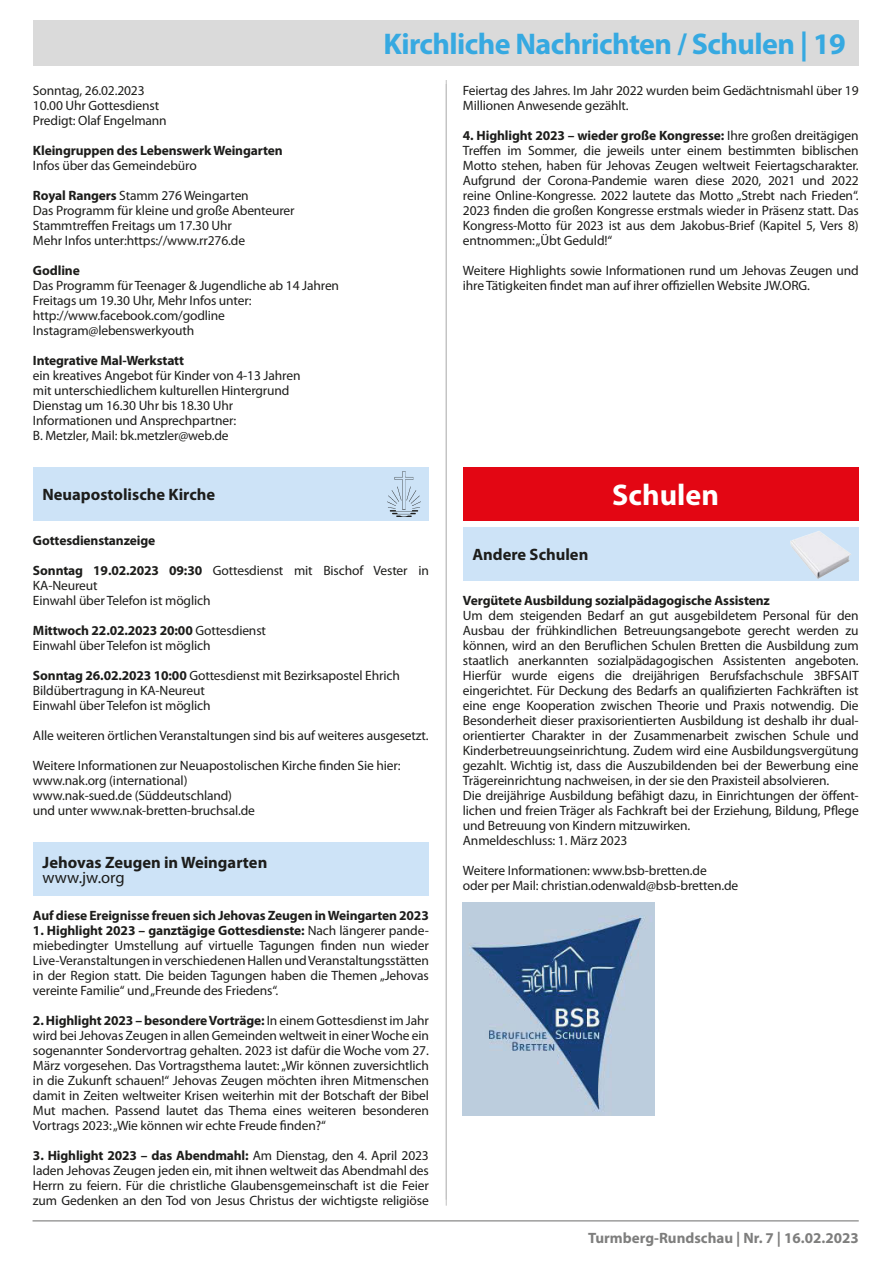
<style>
.page{position:relative;width:893px;height:1261px;background:#fff}
.page>*{position:absolute;margin:0;border:0;box-sizing:border-box;transform-origin:0 0}
.t1{font:700 30px "Myriad Pro";letter-spacing:-.02em;color:#36a9e1}
.t2{font:700 30px "Myriad Pro";color:#fff}
.t3{font:700 16.5px/15px "Myriad Pro";color:#1d1d1b}
.t4{font:700 15px "Myriad Pro";color:#7e7e7d}
.Text{font:13.5px/15px "Myriad Pro";letter-spacing:-.01em;color:#1d1d1b;text-align:justify}
.Text-2{font:700 13.5px "Myriad Pro";letter-spacing:-.01em;color:#1d1d1b}
.s1{font-weight:700}
.s2{font-weight:400}
</style>
<div class="page">
<hr style="left:33px;top:1220px;width:825px;height:1px;background:#9d9d9c">
<hr style="left:445px;top:80px;width:1px;height:1125px;background:#c1c0c0">
<div style="left:33px;top:20px;width:825px;height:46px;background:#dadada"></div>
<div style="left:33px;top:467px;width:395px;height:54px;background:#cde3f7"></div>
<img style="left:388px;top:471px;width:32px;height:46px">
<div style="left:33px;top:842px;width:395px;height:54px;background:#cde3f7"></div>
<div style="left:462px;top:467px;width:396px;height:54px;background:#e30613"></div>
<div style="left:462px;top:527px;width:396px;height:54px;background:#cde3f7"></div>
<img style="left:790px;top:531px;width:61px;height:48px">
<img style="left:462px;top:902px;width:192px;height:214px">
<p class="Text" style="left:33px;top:83px;width:113px">Sonntag, 26.02.2023</p>
<p class="Text" style="left:33px;top:98px;width:128px">10.00 Uhr Gottesdienst</p>
<p class="Text" style="left:33px;top:113px;width:135px">Predigt: Olaf Engelmann</p>
<p class="Text-2" style="left:33px;top:142px;width:251px">Kleingruppen des Lebenswerk Weingarten</p>
<p class="Text" style="left:33px;top:158px;width:165px">Infos über das Gemeindebüro</p>
<p class="Text" style="left:33px;top:188px;width:217px"><span class="s1">Royal Rangers</span> Stamm 276 Weingarten</p>
<p class="Text" style="left:33px;top:203px;width:263px">Das Programm für kleine und große Abenteurer</p>
<p class="Text" style="left:33px;top:218px;width:200px">Stammtreffen Freitags um 17.30 Uhr</p>
<p class="Text" style="left:33px;top:233px;width:213px">Mehr Infos unter:https://www.rr276.de</p>
<p class="Text-2" style="left:33px;top:262px;width:48px">Godline</p>
<p class="Text" style="left:33px;top:278px;width:307px">Das Programm für Teenager &amp; Jugendliche ab 14 Jahren</p>
<p class="Text" style="left:33px;top:293px;width:220px">Freitags um 19.30 Uhr, Mehr Infos unter:</p>
<p class="Text" style="left:33px;top:308px;width:193px">http://www.facebook.com/godline</p>
<p class="Text" style="left:33px;top:323px;width:163px">Instagram@lebenswerkyouth</p>
<p class="Text-2" style="left:33px;top:352px;width:152px">Integrative Mal-Werkstatt</p>
<p class="Text" style="left:33px;top:368px;width:269px">ein kreatives Angebot für Kinder von 4-13 Jahren</p>
<p class="Text" style="left:33px;top:383px;width:258px">mit unterschiedlichem kulturellen Hintergrund</p>
<p class="Text" style="left:33px;top:398px;width:202px">Dienstag um 16.30 Uhr bis 18.30 Uhr</p>
<p class="Text" style="left:33px;top:413px;width:205px">Informationen und Ansprechpartner:</p>
<p class="Text" style="left:33px;top:428px;width:197px">B. Metzler, Mail: bk.metzler@web.de</p>
<p class="t1" style="left:383px;top:24px;width:463px">Kirchliche Nachrichten / Schulen | 19</p>
<p class="Text" style="left:462px;top:83px;width:397px">Feiertag des Jahres. Im Jahr 2022 wurden beim Gedächtnismahl über 19<br>Millionen Anwesende gezählt.</p>
<p class="Text" style="left:462px;top:128px;width:397px"><span class="s1">4. Highlight 2023 – wieder große Kongresse:</span> Ihre großen dreitägigen Treffen im Sommer, die jeweils unter einem bestimmten biblischen Motto stehen, haben für Jehovas Zeugen weltweit Feiertagscharakter.<br>Aufgrund der Corona-Pandemie waren diese 2020, 2021 und 2022 reine Online-Kongresse. 2022 lautete das Motto „Strebt nach Frieden“.<br>2023 finden die großen Kongresse erstmals wieder in Präsenz statt. Das Kongress-Motto für 2023 ist aus dem Jakobus-Brief (Kapitel 5, Vers 8) entnommen: „Übt Geduld!“</p>
<p class="Text" style="left:462px;top:263px;width:397px">Weitere Highlights sowie Informationen rund um Jehovas Zeugen und ihre Tätigkeiten findet man auf ihrer offiziellen Website JW.ORG.</p>
<p class="t3" style="left:43px;top:486px;width:174px">Neuapostolische Kirche</p>
<p class="Text-2" style="left:33px;top:532px;width:124px">Gottesdienstanzeige</p>
<p class="Text" style="left:33px;top:563px;width:397px"><span class="s1">Sonntag 19.02.2023 09:30</span> Gottesdienst mit Bischof Vester in<br>KA-Neureut</p>
<p class="Text" style="left:33px;top:593px;width:179px">Einwahl über Telefon ist möglich</p>
<p class="Text-2" style="left:33px;top:622px;width:234px">Mittwoch 22.02.2023 20:00 <span class="s2">Gottesdienst</span></p>
<p class="Text" style="left:33px;top:638px;width:179px">Einwahl über Telefon ist möglich</p>
<p class="Text" style="left:33px;top:668px;width:368px"><span class="s1">Sonntag 26.02.2023 10:00</span> Gottesdienst mit Bezirksapostel Ehrich</p>
<p class="Text" style="left:33px;top:683px;width:173px">Bildübertragung in KA-Neureut</p>
<p class="Text" style="left:33px;top:698px;width:179px">Einwahl über Telefon ist möglich</p>
<p class="Text" style="left:33px;top:728px;width:397px">Alle weiteren örtlichen Veranstaltungen sind bis auf weiteres ausgesetzt.</p>
<p class="Text" style="left:33px;top:758px;width:369px">Weitere Informationen zur Neuapostolischen Kirche finden Sie hier:</p>
<p class="Text" style="left:33px;top:773px;width:156px">www.nak.org (international)</p>
<p class="Text" style="left:33px;top:788px;width:200px">www.nak-sued.de (Süddeutschland)</p>
<p class="Text" style="left:33px;top:803px;width:223px">und unter www.nak-bretten-bruchsal.de</p>
<p class="t3" style="left:43px;top:854px;width:226px">Jehovas Zeugen in Weingarten <span class="s2">www.jw.org</span></p>
<p class="Text-2" style="left:33px;top:907px;width:397px">Auf diese Ereignisse freuen sich Jehovas Zeugen in Weingarten 2023</p>
<p class="Text" style="left:33px;top:923px;width:397px"><span class="s1">1. Highlight 2023 – ganztägige Gottesdienste:</span> Nach längerer pande&shy;miebedingter Umstellung auf virtuelle Tagungen finden nun wieder Live-Veranstaltungen in verschiedenen Hallen und Veranstaltungsstätten in der Region statt. Die beiden Tagungen haben die Themen „Jehovas vereinte Familie“ und „Freunde des Friedens“.</p>
<p class="Text" style="left:33px;top:1013px;width:397px"><span class="s1">2. Highlight 2023 – besondere Vorträge:</span> In einem Gottesdienst im Jahr wird bei Jehovas Zeugen in allen Gemeinden weltweit in einer Woche ein sogenannter Sondervortrag gehalten. 2023 ist dafür die Woche vom 27.<br>März vorgesehen. Das Vortragsthema lautet: „Wir können zuversichtlich in die Zukunft schauen!“ Jehovas Zeugen möchten ihren Mitmenschen damit in Zeiten weltweiter Krisen weiterhin mit der Botschaft der Bibel Mut machen. Passend lautet das Thema eines weiteren besonderen Vortrags 2023: „Wie können wir echte Freude finden?“</p>
<p class="Text" style="left:33px;top:1148px;width:397px"><span class="s1">3. Highlight 2023 – das Abendmahl:</span> Am Dienstag, den 4. April 2023 laden Jehovas Zeugen jeden ein, mit ihnen weltweit das Abendmahl des Herrn zu feiern. Für die christliche Glaubensgemeinschaft ist die Feier zum Gedenken an den Tod von Jesus Christus der wichtigste religiöse</p>
<p class="t2" style="left:612px;top:475px;width:108px">Schulen</p>
<p class="t3" style="left:472px;top:546px;width:117px">Andere Schulen</p>
<p class="Text-2" style="left:462px;top:592px;width:308px">Vergütete Ausbildung sozialpädagogische Assistenz</p>
<p class="Text" style="left:462px;top:608px;width:397px">Um dem steigenden Bedarf an gut ausgebildetem Personal für den Ausbau der frühkindlichen Betreuungsangebote gerecht werden zu können, wird an den Beruflichen Schulen Bretten die Ausbildung zum staatlich anerkannten sozialpädagogischen Assistenten angeboten.<br>Hierfür wurde eigens die dreijährigen Berufsfachschule 3BFSAIT eingerichtet. Für Deckung des Bedarfs an qualifizierten Fachkräften ist eine enge Kooperation zwischen Theorie und Praxis notwendig. Die Besonderheit dieser praxisorientierten Ausbildung ist deshalb ihr dual&shy;orientierter Charakter in der Zusammenarbeit zwischen Schule und Kinderbetreuungseinrichtung. Zudem wird eine Ausbildungsvergütung gezahlt. Wichtig ist, dass die Auszubildenden bei der Bewerbung eine Trägereinrichtung nachweisen, in der sie den Praxisteil absolvieren.</p>
<p class="Text" style="left:462px;top:788px;width:397px">Die dreijährige Ausbildung befähigt dazu, in Einrichtungen der öffent&shy;lichen und freien Träger als Fachkraft bei der Erziehung, Bildung, Pflege und Betreuung von Kindern mitzuwirken.</p>
<p class="Text" style="left:462px;top:833px;width:166px">Anmeldeschluss: 1. März 2023</p>
<p class="Text" style="left:462px;top:863px;width:245px">Weitere Informationen: www.bsb-bretten.de</p>
<p class="Text" style="left:462px;top:878px;width:277px">oder per Mail: christian.odenwald@bsb-bretten.de</p>
<p class="t4" style="left:587px;top:1228px;width:272px">Turmberg-Rundschau | Nr. 7 | 16.02.2023</p>
</div>
